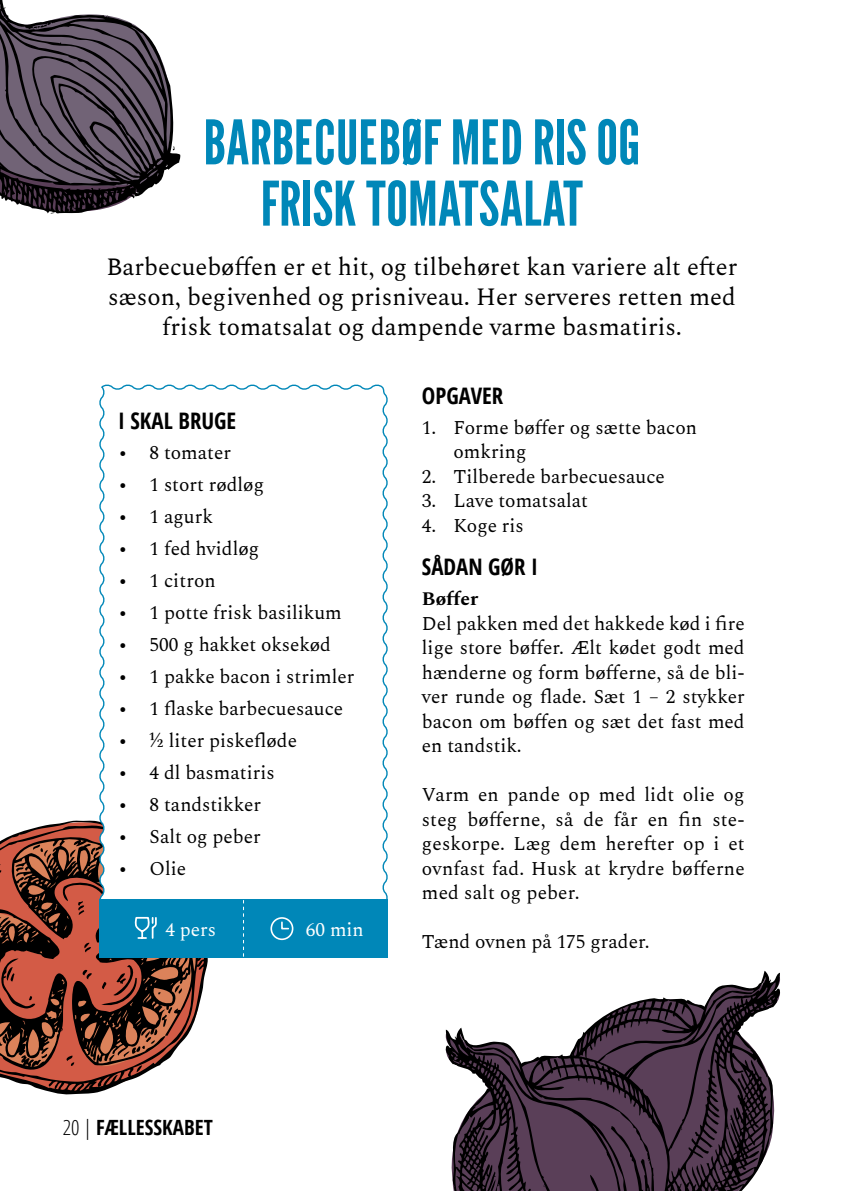
<style>
.page{position:relative;width:844px;height:1191px;background:#fff}
.page>*{position:absolute;margin:0;border:0;box-sizing:border-box;transform-origin:0 0}
.t1{font:61.25px/61.2px "League Gothic";color:#0087b8;text-align:center}
.t2{font:24.5px/29.8px "Spectral";color:#000;text-align:center}
.t3{font:700 condensed 22.75px "Open Sans";color:#000}
.t4{font:700 condensed 21px "Open Sans";color:#000}
.t5{font:19.25px/24.5px "Spectral";color:#000;text-align:justify}
.t6{font:19.25px "Spectral";color:#fff}
.t7{font:700 19.25px "Spectral";color:#000}
.s1{font-weight:300}
</style>
<div class="page">
<svg style="left:12px;top:820px;width:196px;height:275px"></svg>
<svg style="left:97px;top:384px;width:291px;height:575px"></svg>
<div style="left:99px;top:899px;width:288px;height:58px;background:#0087b8"></div>
<svg style="left:243px;top:900px;width:1px;height:56px"></svg>
<svg style="left:270px;top:917px;width:24px;height:24px"></svg>
<svg style="left:0;top:835px;width:198px;height:249px"></svg>
<svg style="left:590px;top:970px;width:190px;height:221px"></svg>
<svg style="left:0;top:0;width:181px;height:214px"></svg>
<svg style="left:445px;top:1027px;width:227px;height:164px"></svg>
<h1 class="t1" style="left:203px;top:109px;width:438px">BARBECUEBØF MED RIS OG<br>FRISK TOMATSALAT</h1>
<p class="t2" style="left:106px;top:250px;width:632px">Barbecuebøffen er et hit, og tilbehøret kan variere alt efter sæson, begivenhed og prisniveau. Her serveres retten med frisk tomatsalat og dampende varme basmatiris.</p>
<p class="t3" style="left:118px;top:405px;width:120px">I SKAL BRUGE</p>
<p class="t5" style="left:118px;top:439px;width:114px">• 8 tomater</p>
<p class="t5" style="left:118px;top:471px;width:147px">• 1 stort rødløg</p>
<p class="t5" style="left:118px;top:503px;width:96px">• 1 agurk</p>
<p class="t5" style="left:118px;top:535px;width:143px">• 1 fed hvidløg</p>
<p class="t5" style="left:118px;top:567px;width:99px">• 1 citron</p>
<p class="t5" style="left:118px;top:599px;width:225px">• 1 potte frisk basilikum</p>
<p class="t5" style="left:118px;top:631px;width:214px">• 500 g hakket oksekød</p>
<p class="t5" style="left:118px;top:663px;width:238px">• 1 pakke bacon i strimler</p>
<p class="t5" style="left:118px;top:694px;width:226px">• 1 flaske barbecuesauce</p>
<p class="t5" style="left:118px;top:726px;width:180px">• ½ liter piskefløde</p>
<p class="t5" style="left:118px;top:758px;width:158px">• 4 dl basmatiris</p>
<p class="t5" style="left:118px;top:790px;width:144px">• 8 tandstikker</p>
<p class="t5" style="left:118px;top:822px;width:144px">• Salt og peber</p>
<p class="t5" style="left:118px;top:854px;width:70px">• Olie</p>
<p class="t6" style="left:165px;top:916px;width:52px">4 pers</p>
<p class="t6" style="left:306px;top:916px;width:59px">60 min</p>
<p class="t3" style="left:422px;top:380px;width:83px">OPGAVER</p>
<p class="t5" style="left:453px;top:413px;width:245px;text-indent:-31px">1. Forme bøffer og sætte bacon omkring</p>
<p class="t5" style="left:422px;top:462px;width:244px">2. Tilberede barbecuesauce</p>
<p class="t5" style="left:422px;top:487px;width:167px">3. Lave tomatsalat</p>
<p class="t5" style="left:422px;top:511px;width:103px">4. Koge ris</p>
<p class="t3" style="left:422px;top:551px;width:117px">SÅDAN GØR I</p>
<p class="t7" style="left:422px;top:585px;width:58px">Bøffer</p>
<p class="t5" style="left:422px;top:609px;width:324px">Del pakken med det hakkede kød i fire lige store bøffer. Ælt kødet godt med hænderne og form bøfferne, så de bli&shy;ver runde og flade. Sæt 1 – 2 stykker bacon om bøffen og sæt det fast med en tandstik.</p>
<p class="t5" style="left:422px;top:781px;width:324px">Varm en pande op med lidt olie og steg bøfferne, så de får en fin ste&shy;geskorpe. Læg dem herefter op i et ovnfast fad. Husk at krydre bøfferne med salt og peber.</p>
<p class="t5" style="left:422px;top:928px;width:229px">Tænd ovnen på 175 grader.</p>
<p class="t4" style="left:63px;top:1113px;width:151px"><span class="s1">20 |</span> FÆLLESSKABET</p>
</div>
